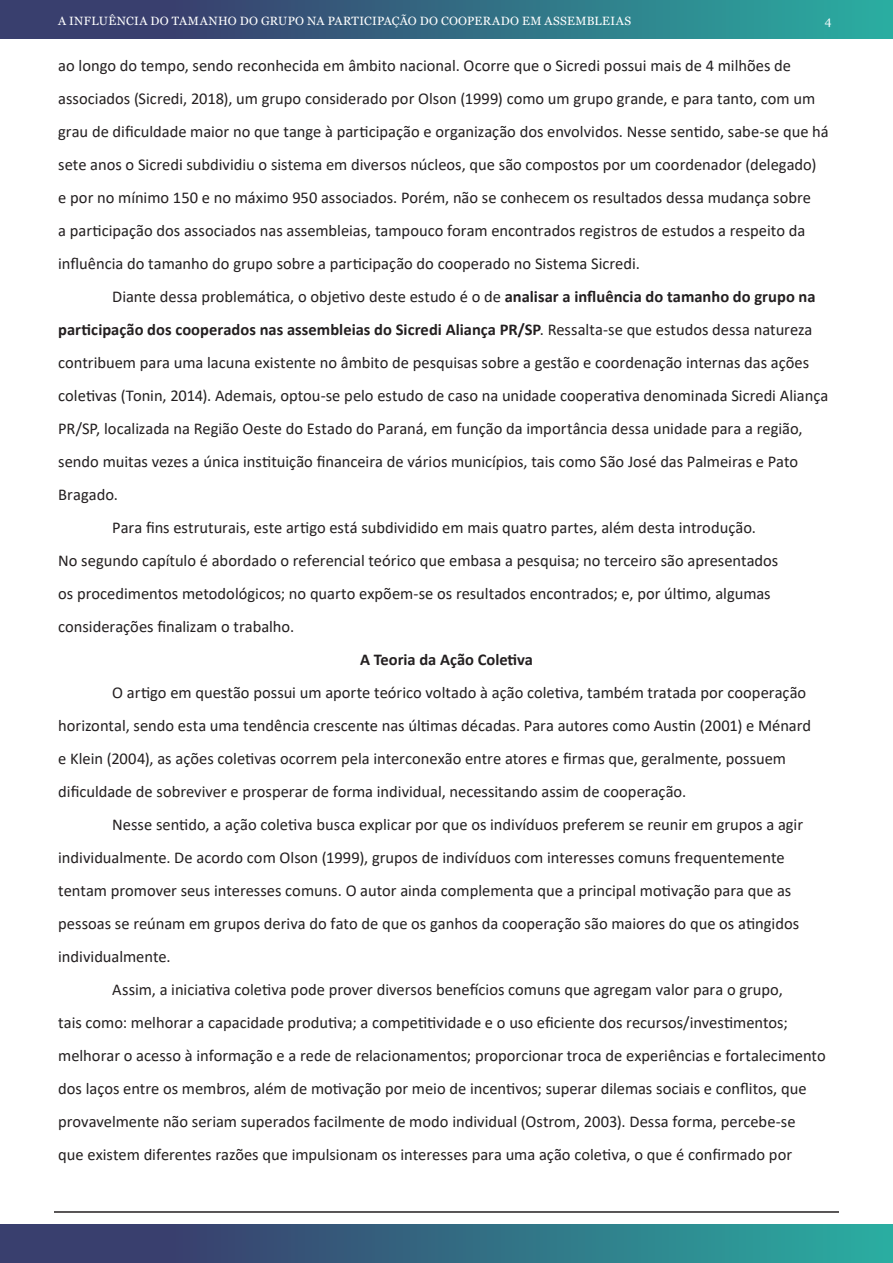
<style>
.page{position:relative;width:893px;height:1263px;background:#fff}
.page>*{position:absolute;margin:0;border:0;box-sizing:border-box;transform-origin:0 0}
.Paragrafo{font:16.5px/33px "Calibri";color:#231f20}
.Título_Nivel_1{font:700 16.5px "Calibri";color:#231f20}
.t1{font:12px "Georgia";letter-spacing:.025em;color:#fff}
.s1{font-weight:700}
</style>
<div class="page">
<div style="left:0;top:0;width:893px;height:38px;background:linear-gradient(to right,#3b2e66,#2baaa0)"></div>
<div style="left:0;top:1225px;width:893px;height:38px;background:linear-gradient(to right,#3b2e66,#2baaa0)"></div>
<hr style="left:54px;top:1211px;width:785px;height:2px;background:#231f20">
<p class="t1" style="left:58px;top:13px;width:575px">A INFLUÊNCIA DO TAMANHO DO GRUPO NA PARTICIPAÇÃO DO COOPERADO EM ASSEMBLEIAS</p>
<p class="t1" style="left:825px;top:13px;width:8px">4</p>
<p class="Paragrafo" style="left:58px;top:48px;width:772px">ao longo do tempo, sendo reconhecida em âmbito nacional. Ocorre que o Sicredi possui mais de 4 milhões de associados (Sicredi, 2018), um grupo considerado por Olson (1999) como um grupo grande, e para tanto, com um grau de dificuldade maior no que tange à participação e organização dos envolvidos. Nesse sentido, sabe-se que há sete anos o Sicredi subdividiu o sistema em diversos núcleos, que são compostos por um coordenador (delegado)<br>e por no mínimo 150 e no máximo 950 associados. Porém, não se conhecem os resultados dessa mudança sobre<br>a participação dos associados nas assembleias, tampouco foram encontrados registros de estudos a respeito da influência do tamanho do grupo sobre a participação do cooperado no Sistema Sicredi.</p>
<p class="Paragrafo" style="left:58px;top:279px;width:772px;text-indent:54px">Diante dessa problemática, o objetivo deste estudo é o de <span class="s1">analisar a influência do tamanho do grupo na participação dos cooperados nas assembleias do Sicredi Aliança PR/SP</span>. Ressalta-se que estudos dessa natureza contribuem para uma lacuna existente no âmbito de pesquisas sobre a gestão e coordenação internas das ações coletivas (Tonin, 2014). Ademais, optou-se pelo estudo de caso na unidade cooperativa denominada Sicredi Aliança PR/SP, localizada na Região Oeste do Estado do Paraná, em função da importância dessa unidade para a região, sendo muitas vezes a única instituição financeira de vários municípios, tais como São José das Palmeiras e Pato Bragado.</p>
<p class="Paragrafo" style="left:58px;top:510px;width:722px;text-indent:54px">Para fins estruturais, este artigo está subdividido em mais quatro partes, além desta introdução.<br>No segundo capítulo é abordado o referencial teórico que embasa a pesquisa; no terceiro são apresentados os procedimentos metodológicos; no quarto expõem-se os resultados encontrados; e, por último, algumas considerações finalizam o trabalho.</p>
<p class="Título_Nivel_1" style="left:360px;top:647px;width:174px">A Teoria da Ação Coletiva</p>
<p class="Paragrafo" style="left:58px;top:675px;width:754px;text-indent:54px">O artigo em questão possui um aporte teórico voltado à ação coletiva, também tratada por cooperação horizontal, sendo esta uma tendência crescente nas últimas décadas. Para autores como Austin (2001) e Ménard e Klein (2004), as ações coletivas ocorrem pela interconexão entre atores e firmas que, geralmente, possuem dificuldade de sobreviver e prosperar de forma individual, necessitando assim de cooperação.</p>
<p class="Paragrafo" style="left:58px;top:807px;width:746px;text-indent:54px">Nesse sentido, a ação coletiva busca explicar por que os indivíduos preferem se reunir em grupos a agir individualmente. De acordo com Olson (1999), grupos de indivíduos com interesses comuns frequentemente tentam promover seus interesses comuns. O autor ainda complementa que a principal motivação para que as pessoas se reúnam em grupos deriva do fato de que os ganhos da cooperação são maiores do que os atingidos individualmente.</p>
<p class="Paragrafo" style="left:58px;top:972px;width:769px;text-indent:54px">Assim, a iniciativa coletiva pode prover diversos benefícios comuns que agregam valor para o grupo,<br>tais como: melhorar a capacidade produtiva; a competitividade e o uso eficiente dos recursos/investimentos; melhorar o acesso à informação e a rede de relacionamentos; proporcionar troca de experiências e fortalecimento dos laços entre os membros, além de motivação por meio de incentivos; superar dilemas sociais e conflitos, que provavelmente não seriam superados facilmente de modo individual (Ostrom, 2003). Dessa forma, percebe-se<br>que existem diferentes razões que impulsionam os interesses para uma ação coletiva, o que é confirmado por</p>
</div>
